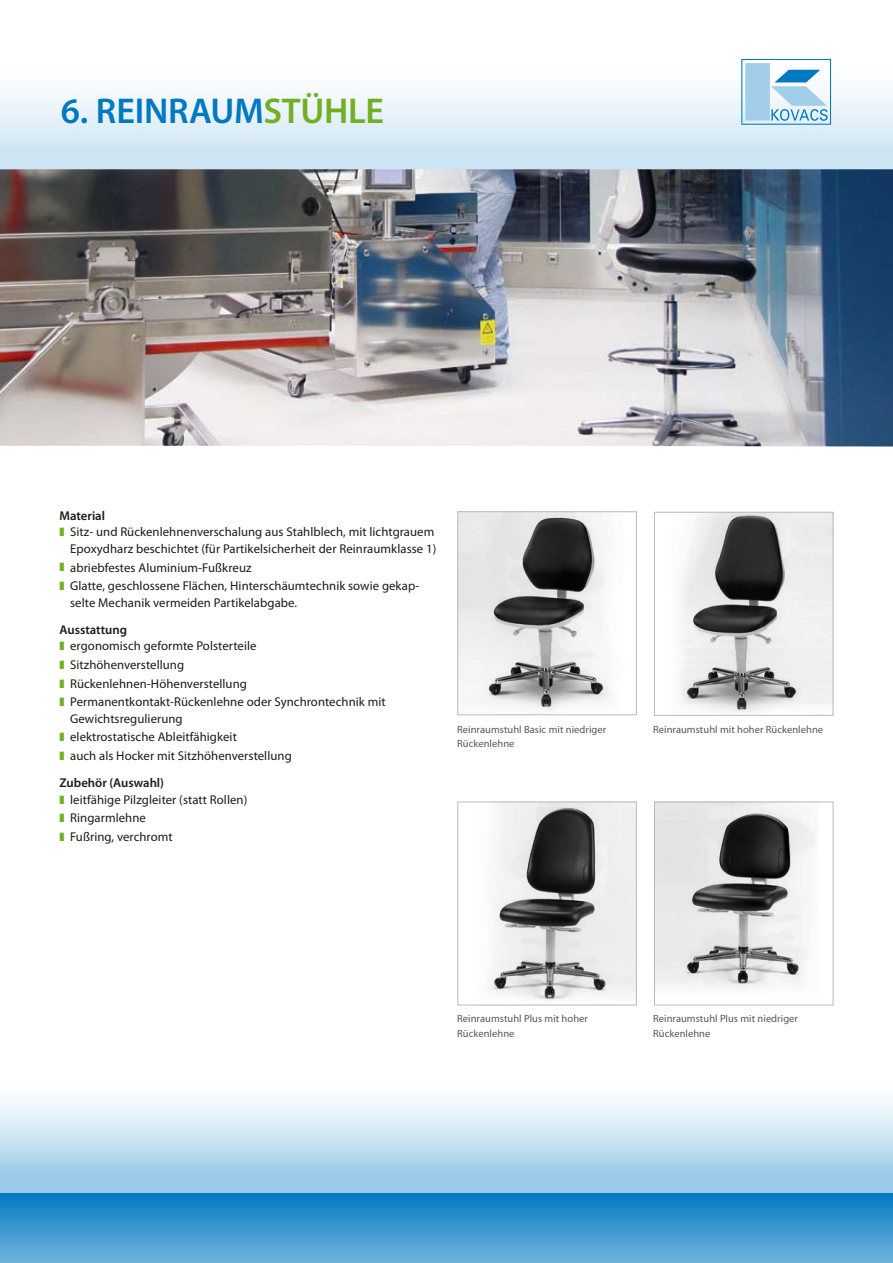
<style>
.page{position:relative;width:893px;height:1263px;background:#fff}
.page>*{position:absolute;margin:0;border:0;box-sizing:border-box;transform-origin:0 0}
.t1{font:600 36px "Myriad Pro";color:#0078c2}
.t2{font:600 36px "Myriad Pro";letter-spacing:-.005em;color:#73af26}
.t3{font:12.75px/18.6px "Myriad Pro";letter-spacing:.005em;color:#1a1a18}
.t4{font:600 12.75px "Myriad Pro";color:#1a1a18}
.t5{font:10.5px/14.2px "Myriad Pro";letter-spacing:.005em;color:#575656}
.s1{color:#73af26}
.s2{font-weight:600}
</style>
<div class="page">
<svg style="left:0;top:1099px;width:893px;height:93px;background:#c2dff0"></svg>
<div style="left:0;top:1193px;width:893px;height:70px;background:linear-gradient(to bottom,#037ac3,#6fb3dd)"></div>
<div style="left:0;top:0;width:893px;height:169px;background:linear-gradient(to bottom,#fff,#d1e7f4)"></div>
<img style="left:0;top:169px;width:893px;height:277px">
<img style="left:680px;top:514px;width:151px;height:199px">
<div style="left:654px;top:512px;width:179px;height:204px;border:1px solid #b9baba"></div>
<img style="left:490px;top:803px;width:145px;height:198px">
<div style="left:457px;top:801px;width:180px;height:204px;border:1px solid #b9baba"></div>
<img style="left:459px;top:513px;width:152px;height:199px">
<div style="left:457px;top:511px;width:180px;height:204px;border:1px solid #b9baba"></div>
<img style="left:656px;top:803px;width:159px;height:185px">
<div style="left:654px;top:801px;width:179px;height:204px;border:1px solid #b9baba"></div>
<svg style="left:741px;top:59px;width:90px;height:66px"></svg>
<div style="left:745px;top:63px;width:25px;height:58px;background:#a3cee9"></div>
<p class="t1" style="left:61px;top:88px;width:108px">6. Reinraum</p>
<p class="t2" style="left:263px;top:88px;width:118px">stühle</p>
<p class="t4" style="left:60px;top:507px;width:47px">Material</p>
<p class="t3" style="left:60px;top:523px;width:376px"><span class="s1">❚</span> Sitz- und Rückenlehnenverschalung aus Stahlblech, mit lichtgrauem</p>
<p class="t3" style="left:70px;top:539px;width:368px">Epoxydharz beschichtet (für Partikelsicherheit der Reinraumklasse 1)</p>
<p class="t3" style="left:60px;top:558px;width:362px"><span class="s1">❚</span> abriebfestes Aluminium-Fußkreuz<br><span class="s1">❚</span> Glatte, geschlossene Flächen, Hinterschäumtechnik sowie gekap-</p>
<p class="t3" style="left:60px;top:589px;width:239px;line-height:27.2px;text-indent:11px">selte Mechanik vermeiden Partikelabgabe.<br><span class="s2">Ausstattung</span></p>
<p class="t3" style="left:60px;top:636px;width:328px"><span class="s1">❚</span> ergonomisch geformte Polsterteile<br><span class="s1">❚</span> Sitzhöhenverstellung<br><span class="s1">❚</span> Rückenlehnen-Höhenverstellung<br><span class="s1">❚</span> Permanentkontakt-Rückenlehne oder Synchrontechnik mit</p>
<p class="t3" style="left:60px;top:709px;width:234px;text-indent:11px">Gewichtsregulierung<br><span class="s1">❚</span> elektrostatische Ableitfähigkeit<br><span class="s1">❚</span> auch als Hocker mit Sitzhöhenverstellung</p>
<p class="t3" style="left:60px;top:774px;width:189px;line-height:16.5px"><span class="s2">Zubehör (Auswahl)<br></span><span class="s1">❚</span> leitfähige Pilzgleiter (statt Rollen)</p>
<p class="t3" style="left:60px;top:808px;width:115px"><span class="s1">❚</span> Ringarmlehne<br><span class="s1">❚</span> Fußring, verchromt</p>
<p class="t5" style="left:457px;top:722px;width:151px">Reinraumstuhl Basic mit niedriger<br>Rückenlehne</p>
<p class="t5" style="left:653px;top:722px;width:172px">Reinraumstuhl mit hoher Rückenlehne</p>
<p class="t5" style="left:457px;top:1011px;width:132px">Reinraumstuhl Plus mit hoher<br>Rückenlehne</p>
<p class="t5" style="left:653px;top:1011px;width:146px">Reinraumstuhl Plus mit niedriger<br>Rückenlehne</p>
</div>
